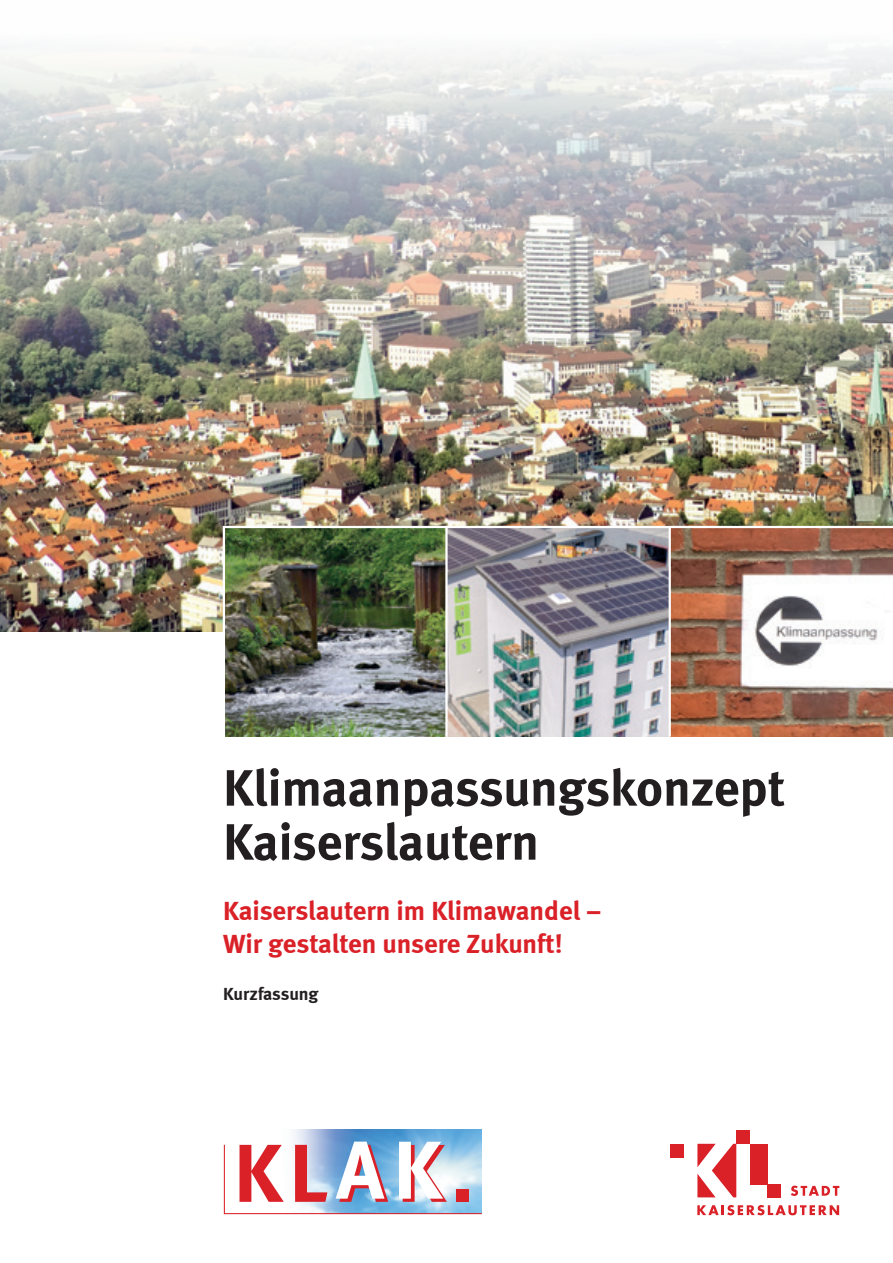
<style>
.page{position:relative;width:893px;height:1263px;background:#fff}
.page>*{position:absolute;margin:0;border:0;box-sizing:border-box;transform-origin:0 0}
.t1{font:51px/54px "Meta Bold LF";letter-spacing:-.005em;color:#231f20}
.t2{font:27px/32.4px "Meta Bold LF";color:#da2128}
.t3{font:18px "Meta Bold LF";letter-spacing:-.01em;color:#231f20}
</style>
<div class="page">
<div style="left:750px;top:1144px;width:18px;height:40px;background:#da2128"></div>
<div style="left:736px;top:1130px;width:14px;height:14px;background:#da2128"></div>
<svg style="left:697px;top:1144px;width:39px;height:53px"></svg>
<div style="left:768px;top:1184px;width:13px;height:13px;background:#da2128"></div>
<svg style="left:697px;top:1205px;width:142px;height:10px"></svg>
<svg style="left:791px;top:1185px;width:48px;height:11px"></svg>
<div style="left:670px;top:1144px;width:14px;height:14px;background:#da2128"></div>
<img style="left:0;top:48px;width:893px;height:583px">
<img style="left:294px;top:1129px;width:188px;height:12px">
<svg style="left:223px;top:1141px;width:259px;height:74px"></svg>
<img style="left:223px;top:526px;width:670px;height:211px">
<hr style="left:445px;top:526px;width:3px;height:211px;background:#fff">
<hr style="left:669px;top:526px;width:2px;height:211px;background:#fff">
<h1 class="t1" style="left:223px;top:760px;width:563px">Klimaanpassungskonzept<br>Kaiserslautern</h1>
<p class="t2" style="left:223px;top:894px;width:380px">Kaiserslautern im Klimawandel –<br>Wir gestalten unsere Zukunft!</p>
<p class="t3" style="left:223px;top:982px;width:97px">Kurzfassung</p>
</div>
